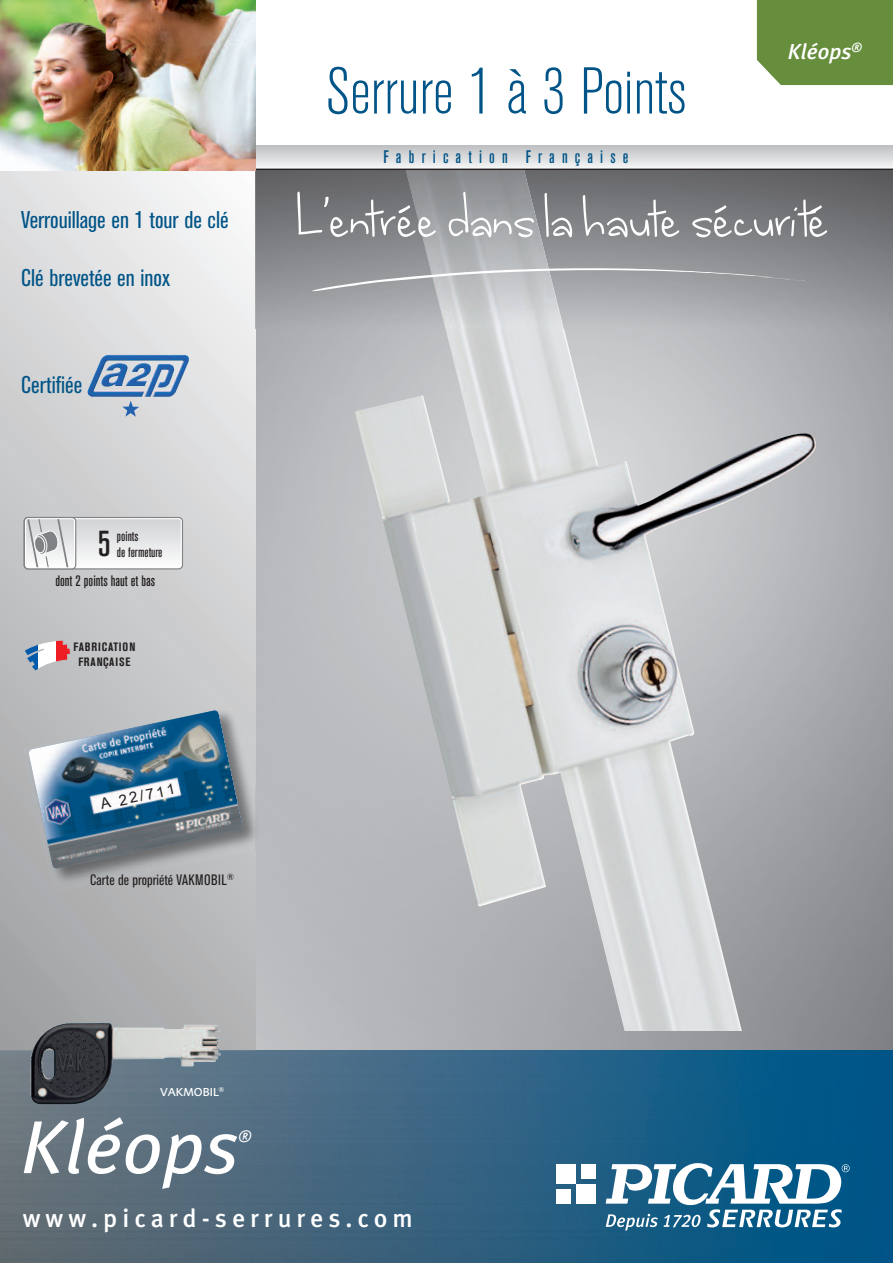
<style>
.page{position:relative;width:893px;height:1263px;background:#fff}
.page>*{position:absolute;margin:0;border:0;box-sizing:border-box;transform-origin:0 0}
.t1{font:88.5px "wherestarsshinethebrightest";color:#fff}
.t2{font:italic 75px "Meta Plus";color:#fff}
.t3{font:300 condensed 65.4px "Akzidenz Grotesk BE";color:#005487}
.t4{font:500 condensed 36px "Akzidenz Grotesk BE";color:#231f20}
.t5{font:500 25.5px "Meta";letter-spacing:.2em;color:#fff}
.t6{font:condensed 24px "Akzidenz Grotesk BE";color:#005487}
.t7{font:italic 500 21.75px "Meta Plus";color:#fff}
.t8{font:500 condensed 18px "Akzidenz Grotesk BE";letter-spacing:.4em;color:#005487}
.t9{font:italic 16.2px "Meta Plus";color:#fff}
.t10{font:condensed 15px "Akzidenz Grotesk BE";color:#231f20}
.t11{font:500 condensed 15px "Akzidenz Grotesk BE";color:#231f20}
.t12{font:15px "Arial Unicode MS";color:#231f20}
.t13{font:500 condensed 13.5px/15.5px "Akzidenz Grotesk BE";color:#231f20}
.t14{font:700 condensed 12px/14.4px "Akzidenz Grotesk BE";letter-spacing:.07em;color:#231f20;text-align:center}
.t15{font:500 12px "Foundry Sans";color:#fff}
</style>
<div class="page">
<img style="left:255px;top:329px;width:595px;height:701px">
<svg style="left:0;top:170px;width:255px;height:880px;background:#cdcecf"></svg>
<img style="left:0;top:1050px;width:893px;height:213px">
<img style="left:564px;top:170px;width:329px;height:159px">
<img style="left:256px;top:170px;width:150px;height:159px">
<img style="left:406px;top:170px;width:158px;height:159px">
<img style="left:255px;top:170px;width:1px;height:159px">
<svg style="left:255px;top:146px;width:638px;height:23px;background:#d7d7d9"></svg>
<hr style="left:0;top:169px;width:893px;height:1px;background:#231f20">
<div style="left:757px;top:0;width:136px;height:85px;background:#668e3d"></div>
<div style="left:23px;top:517px;width:160px;height:52px;border:2px solid #808285;border-radius:3px"></div>
<div style="left:24px;top:517px;width:52px;height:52px;border:2px solid #808285;border-radius:3px"></div>
<svg style="left:25px;top:518px;width:157px;height:50px"></svg>
<svg style="left:311px;top:268px;width:502px;height:23px;background:#a9abae"></svg>
<img style="left:88px;top:355px;width:101px;height:42px">
<svg style="left:122px;top:401px;width:17px;height:16px"></svg>
<img style="left:255px;top:784px;width:14px;height:66px">
<img style="left:22px;top:702px;width:233px;height:191px">
<img style="left:28px;top:710px;width:214px;height:158px">
<div style="left:556px;top:1164px;width:20px;height:20px;background:#fff"></div>
<div style="left:581px;top:1164px;width:15px;height:15px;background:#fff"></div>
<div style="left:556px;top:1189px;width:15px;height:15px;background:#fff"></div>
<div style="left:576px;top:1184px;width:20px;height:20px;background:#fff"></div>
<svg style="left:606px;top:1163px;width:244px;height:68px"></svg>
<img style="left:30px;top:1023px;width:191px;height:81px">
<img style="left:0;top:0;width:255px;height:170px">
<svg style="left:24px;top:640px;width:47px;height:32px"></svg>
<p class="t6" style="left:21px;top:211px;width:209px">Verrouillage en 1 tour de clé</p>
<p class="t6" style="left:21px;top:269px;width:150px">Clé brevetée en inox</p>
<p class="t6" style="left:21px;top:376px;width:63px">Certifiée</p>
<h3 class="t4" style="left:98px;top:531px;width:14px">5</h3>
<p class="t13" style="left:117px;top:529px;width:47px">points<br>de fermeture</p>
<p class="t11" style="left:56px;top:576px;width:101px">dont 2 points haut et bas</p>
<p class="t14" style="left:74px;top:641px;width:63px">FABRICATION<br>FRANÇAISE</p>
<p class="t12" style="left:99px;top:794px;width:77px;rotate:-12deg">A 22/711</p>
<p class="t10" style="left:90px;top:874px;width:146px">Carte de propriété VAKMOBIL<sup>®</sup></p>
<h3 class="t3" style="left:326px;top:68px;width:362px">Serrure 1 à 3 Points</h3>
<p class="t8" style="left:384px;top:151px;width:246px">Fabrication Française</p>
<p class="t7" style="left:788px;top:39px;width:75px">Kléops<sup>®</sup></p>
<h1 class="t1" style="left:297px;top:179px;width:534px">L’entréedanslahautesécurité</h1>
<p class="t15" style="left:160px;top:1087px;width:66px">VAKMOBIL<sup>®</sup></p>
<h2 class="t2" style="left:21px;top:1103px;width:219px">Kléops</h2>
<p class="t9" style="left:238px;top:1126px;width:14px">®</p>
<p class="t5" style="left:23px;top:1203px;width:392px">www.picard-serrures.com</p>
</div>
